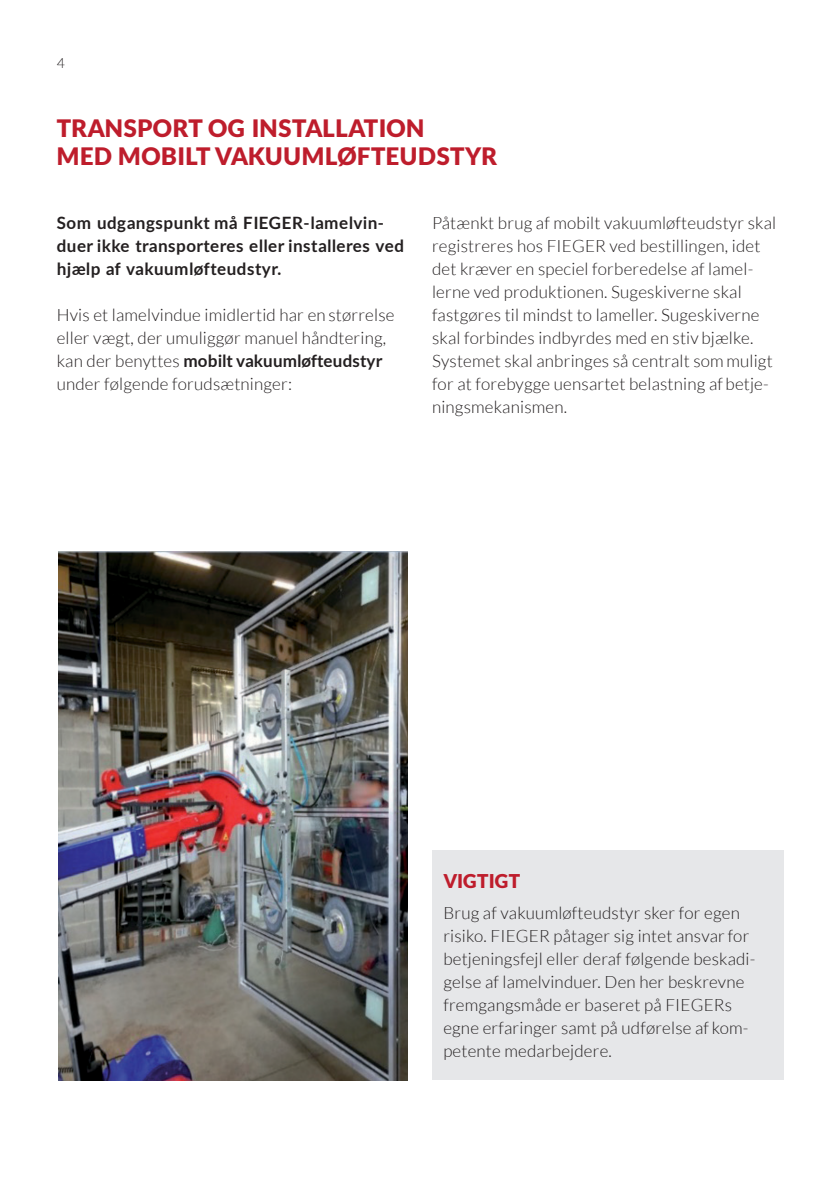
<style>
.page{position:relative;width:840px;height:1191px;background:#fff}
.page>*{position:absolute;margin:0;border:0;box-sizing:border-box;transform-origin:0 0}
.t1{font:900 24px/28px "Lato";letter-spacing:.02em;color:#be1d2c}
.t2{font:900 19px "Lato";letter-spacing:.01em;color:#be1d2c}
.t3{font:300 17px/23px "Lato";letter-spacing:.01em;color:#231f20}
.t4{font:700 17px/23px "Lato";letter-spacing:.025em;color:#231f20}
.t5{font:300 14px "Lato";color:#231f20}
.s1{font-weight:700}
</style>
<div class="page">
<img style="left:59px;top:551px;width:349px;height:529px">
<div style="left:432px;top:850px;width:350px;height:230px;background:#e6e7e9"></div>
<p class="t5" style="left:57px;top:57px;width:10px">4</p>
<h1 class="t1" style="left:57px;top:116px;width:442px">TRANSPORT OG INSTALLATION<br>MED MOBILT VAKUUMLØFTEUDSTYR</h1>
<p class="t4" style="left:57px;top:212px;width:348px">Som udgangspunkt må FIEGER-lamelvin&shy;duer ikke transporteres eller installeres ved hjælp af vakuumløfteudstyr.</p>
<p class="t3" style="left:57px;top:304px;width:339px">Hvis et lamelvindue imidlertid har en størrelse eller vægt, der umuliggør manuel håndtering, kan der benyttes <span class="s1">mobilt vakuumløfteudstyr </span>under følgende forudsætninger:</p>
<p class="t3" style="left:432px;top:212px;width:345px">Påtænkt brug af mobilt vakuumløfteudstyr skal registreres hos FIEGER ved bestillingen, idet det kræver en speciel forberedelse af lamel&shy;lerne ved produktionen. Sugeskiverne skal fastgøres til mindst to lameller. Sugeskiverne skal forbindes indbyrdes med en stiv bjælke.<br>Systemet skal anbringes så centralt som muligt for at forebygge uensartet belastning af betje&shy;ningsmekanismen.</p>
<p class="t2" style="left:443px;top:873px;width:78px">VIGTIGT</p>
<p class="t3" style="left:443px;top:902px;width:313px">Brug af vakuumløfteudstyr sker for egen risiko. FIEGER påtager sig intet ansvar for betjeningsfejl eller deraf følgende beskadi&shy;gelse af lamelvinduer. Den her beskrevne fremgangsmåde er baseret på FIEGERs egne erfaringer samt på udførelse af kom&shy;petente medarbejdere.</p>
</div>
